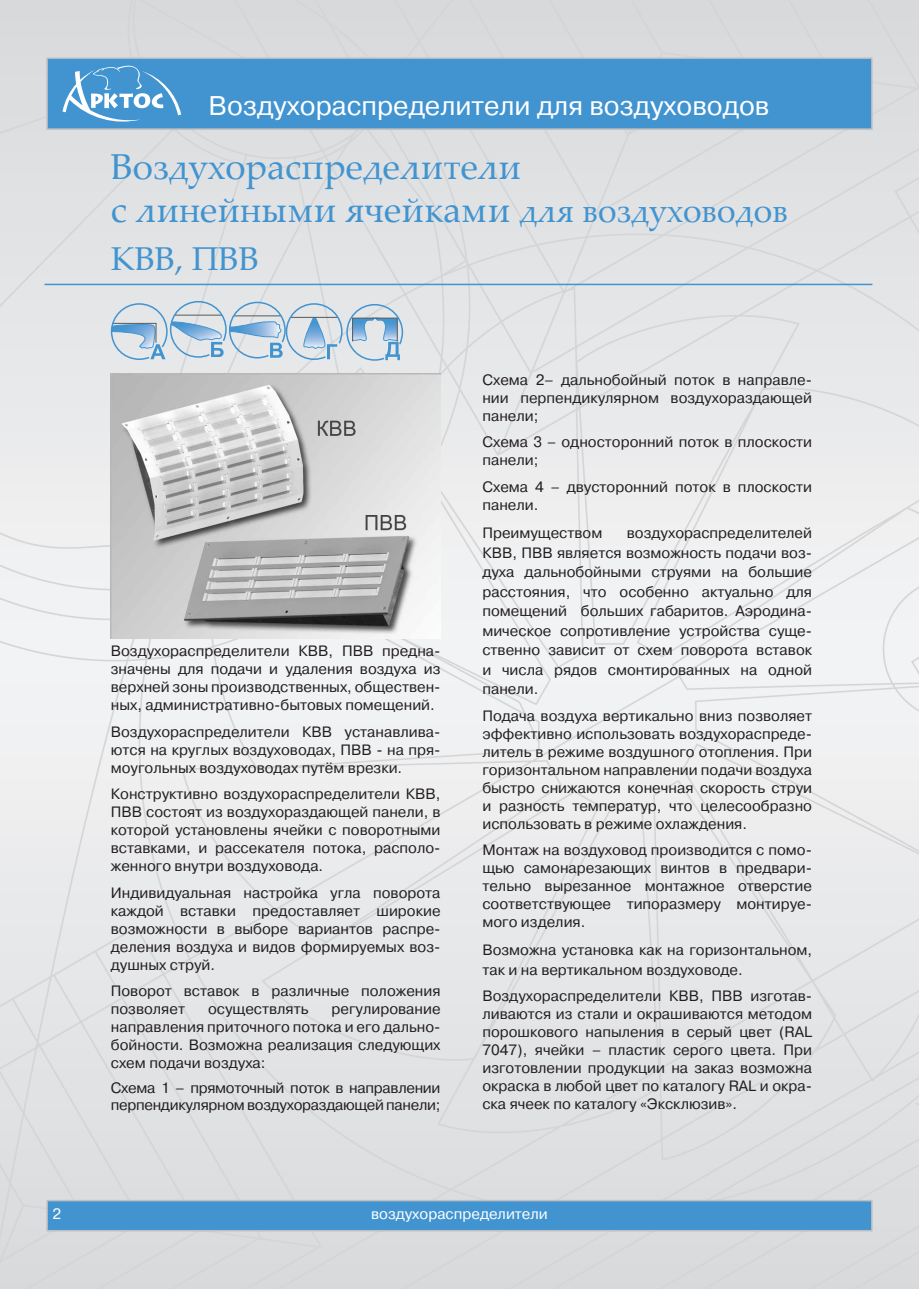
<style>
.page{position:relative;width:919px;height:1289px;background:#fff}
.page>*{position:absolute;margin:0;border:0;box-sizing:border-box;transform-origin:0 0}
.t1{font:36px/43.2px "Palatino Linotype";color:#4194d0}
.t2{font:33px "Palatino Linotype";color:#4194d0}
.t3{font:27px "Pragmatica C";color:#fff}
.t4{font:15px/18px "Pragmatica C";color:#231f20;text-align:justify}
.t5{font:15px/16.5px "Pragmatica C";letter-spacing:-.02em;color:#231f20}
.t6{font:15px "Pragmatica C";color:#fff}
.s1{font-size:33px}
</style>
<div class="page">
<img style="left:0;top:0;width:918px;height:1288px">
<div style="left:46px;top:1199px;width:826px;height:32px;background:#4194d0;border:2px solid #bebfc2"></div>
<div style="left:46px;top:57px;width:826px;height:73px;background:#4194d0"></div>
<svg style="left:62px;top:64px;width:119px;height:62px"></svg>
<img style="left:111px;top:373px;width:329px;height:265px">
<svg style="left:111px;top:300px;width:293px;height:61px"></svg>
<hr style="left:44px;top:284px;width:828px;height:1px;background:#4194d0">
<h3 class="t3" style="left:208px;top:90px;width:562px">Воздухораспределители для воздуховодов</h3>
<h1 class="t1" style="left:111px;top:144px;width:678px">Воздухораспределители<br>с линейными ячейками <span class="s1">для воздуховодов</span></h1>
<h2 class="t2" style="left:111px;top:235px;width:149px">КВВ, ПВВ</h2>
<p class="t4" style="left:111px;top:642px;width:331px">Воздухораспределители КВВ, ПВВ предна&shy;значены для подачи и удаления воздуха из верхней зоны производственных, обществен&shy;ных, административно-бытовых помещений.</p>
<p class="t4" style="left:111px;top:722px;width:331px">Воздухораспределители КВВ устанавлива&shy;ются на круглых воздуховодах, ПВВ - на пря&shy;моугольных воздуховодах путём врезки.</p>
<p class="t4" style="left:111px;top:785px;width:331px">Конструктивно воздухораспределители КВВ, ПВВ состоят из воздухораздающей панели, в которой установлены ячейки с поворотными вставками, и рассекателя потока, располо&shy;женного внутри воздуховода.</p>
<p class="t4" style="left:111px;top:883px;width:331px">Индивидуальная настройка угла поворота каждой вставки предоставляет широкие возможности в выборе вариантов распре&shy;деления воздуха и видов формируемых воз&shy;душных струй.</p>
<p class="t4" style="left:111px;top:982px;width:331px">Поворот вставок в различные положения позволяет</p>
<p class="t4" style="left:111px;top:1000px;width:331px;text-indent:221px">регулирование направления приточного потока и его дально&shy;бойности. Возможна реализация следующих схем подачи воздуха:</p>
<p class="t5" style="left:111px;top:1080px;width:331px">Схема 1 – прямоточный поток в направлении перпендикулярном воздухораздающей панели;</p>
<p class="t4" style="left:208px;top:1000px;width:102px">осуществлять</p>
<p class="t4" style="left:482px;top:371px;width:331px">Схема 2– дальнобойный поток в направле&shy;нии перпендикулярном воздухораздающей панели;</p>
<p class="t4" style="left:482px;top:433px;width:331px">Схема 3 – односторонний поток в плоскости панели;</p>
<p class="t4" style="left:482px;top:478px;width:331px">Схема 4 – двусторонний поток в плоскости панели.</p>
<p class="t4" style="left:482px;top:524px;width:121px">Преимуществом</p>
<p class="t4" style="left:482px;top:523px;width:331px;line-height:19.5px;text-indent:144px">воздухораспределителей КВВ, ПВВ является возможность подачи воз&shy;духа дальнобойными струями на большие расстояния, что особенно актуально для помещений больших габаритов. Аэродина&shy;мическое сопротивление устройства суще&shy;ственно зависит от схем поворота вставок и числа рядов смонтированных на одной панели.</p>
<p class="t4" style="left:482px;top:706px;width:331px">Подача воздуха вертикально вниз позволяет эффективно использовать воздухораспреде&shy;литель в режиме воздушного отопления. При горизонтальном направлении подачи воздуха быстро снижаются конечная скорость струи и разность температур, что целесообразно использовать в режиме охлаждения.</p>
<p class="t4" style="left:482px;top:841px;width:331px">Монтаж на воздуховод производится с помо&shy;щью самонарезающих винтов в предвари&shy;тельно вырезанное монтажное отверстие соответствующее типоразмеру монтируе&shy;мого изделия.</p>
<p class="t4" style="left:482px;top:940px;width:331px;line-height:19.5px">Возможна установка как на горизонтальном, так и на вертикальном воздуховоде.</p>
<p class="t4" style="left:482px;top:987px;width:331px">Воздухораспределители КВВ, ПВВ изготав&shy;ливаются из стали и окрашиваются методом порошкового напыления в серый цвет (RAL 7047), ячейки – пластик серого цвета. При изготовлении продукции на заказ возможна окраска в любой цвет по каталогу RAL и окра&shy;ска ячеек по каталогу «Эксклюзив».</p>
<p class="t6" style="left:53px;top:1205px;width:10px">2</p>
<p class="t6" style="left:371px;top:1205px;width:178px">воздухораспределители</p>
</div>
